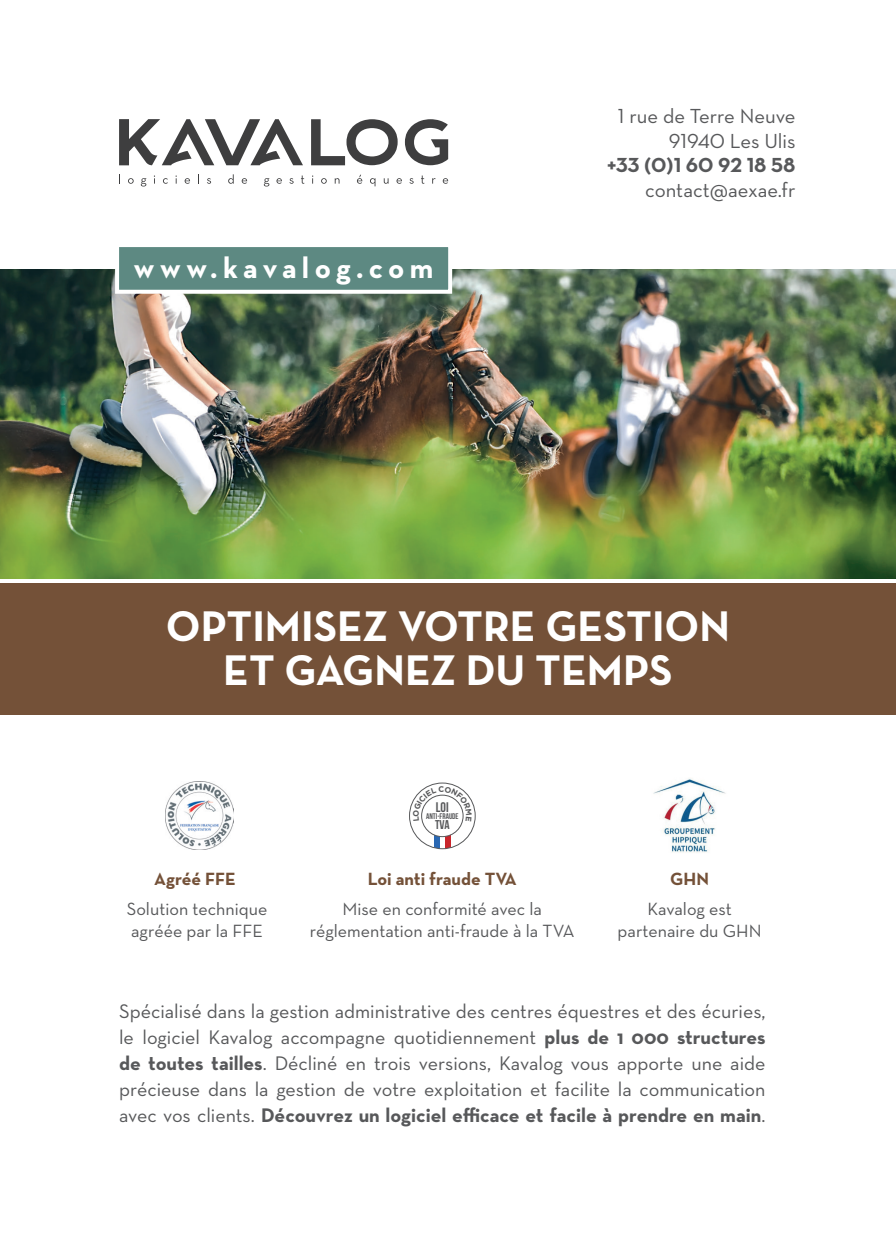
<style>
.page{position:relative;width:896px;height:1248px;background:#fff}
.page>*{position:absolute;margin:0;border:0;box-sizing:border-box;transform-origin:0 0}
.t1{font:700 43.6px/44px "Neutra Text";color:#fff;text-align:center}
.t2{font:700 30px "Neutra Text";letter-spacing:.18em;color:#fff}
.t3{font:20.6px/24.8px "Neutra Text";color:#57585a;text-align:right}
.t4{font:20.6px "Neutra Text Bold Fractions";color:#57585a}
.t5{font:20px/26px "Neutra Text";color:#57585a;text-align:justify}
.t6{font:18px/21.6px "Neutra Text";color:#57585a;text-align:center}
.t7{font:700 18px "Neutra Text";color:#745138}
.t8{font:700 13.8px "Bebas Neue";color:#57585a}
.t9{font:700 12.8px "Bebas Neue";color:#57585a}
.t10{font:700 8.2px "Bebas Neue";color:#57585a}
.s1{font-family:"Neutra Text Book Fractions"}
.s2{font-family:"Neutra Text";font-weight:700}
.s3{font-weight:700}
</style>
<div class="page">
<img style="left:0;top:269px;width:896px;height:309px">
<div style="left:0;top:583px;width:896px;height:131px;background:#745138"></div>
<img style="left:166px;top:781px;width:68px;height:68px">
<div style="left:434px;top:834px;width:6px;height:14px;background:#2a68b3"></div>
<div style="left:446px;top:834px;width:5px;height:14px;background:#c9262c"></div>
<div style="left:409px;top:782px;width:66px;height:67px;border:1px solid #57585a;border-radius:50%"></div>
<div style="left:421px;top:794px;width:42px;height:43px;border:1px solid #57585a;border-radius:50%"></div>
<img style="left:653px;top:779px;width:73px;height:74px">
<svg style="left:311px;top:119px;width:87px;height:46px"></svg>
<svg style="left:405px;top:119px;width:43px;height:46px"></svg>
<svg style="left:128px;top:178px;width:6px;height:6px"></svg>
<svg style="left:141px;top:178px;width:5px;height:8px"></svg>
<svg style="left:163px;top:178px;width:5px;height:6px"></svg>
<svg style="left:175px;top:175px;width:2px;height:9px"></svg>
<svg style="left:185px;top:178px;width:5px;height:6px"></svg>
<svg style="left:207px;top:178px;width:4px;height:6px"></svg>
<svg style="left:228px;top:174px;width:6px;height:10px"></svg>
<svg style="left:242px;top:178px;width:5px;height:6px"></svg>
<svg style="left:264px;top:178px;width:5px;height:8px"></svg>
<svg style="left:276px;top:178px;width:6px;height:6px"></svg>
<svg style="left:289px;top:178px;width:5px;height:6px"></svg>
<svg style="left:301px;top:175px;width:3px;height:9px"></svg>
<svg style="left:321px;top:178px;width:6px;height:6px"></svg>
<svg style="left:335px;top:178px;width:4px;height:6px"></svg>
<svg style="left:357px;top:175px;width:5px;height:9px"></svg>
<svg style="left:370px;top:178px;width:5px;height:8px"></svg>
<svg style="left:384px;top:178px;width:4px;height:6px"></svg>
<svg style="left:396px;top:178px;width:6px;height:6px"></svg>
<svg style="left:409px;top:178px;width:5px;height:6px"></svg>
<svg style="left:421px;top:175px;width:3px;height:9px"></svg>
<svg style="left:432px;top:178px;width:3px;height:6px"></svg>
<svg style="left:443px;top:178px;width:5px;height:6px"></svg>
<svg style="left:119px;top:119px;width:184px;height:46px"></svg>
<svg style="left:113px;top:247px;width:341px;height:49px;background:#6f948d"></svg>
<svg style="left:413px;top:786px;width:59px;height:35px"></svg>
<h2 class="t2" style="left:134px;top:248px;width:301px">www.kavalog.com</h2>
<p class="t3" style="left:618px;top:103px;width:179px"><span class="s1">1</span> rue de Terre Neuve<br><span class="s1">91940</span> Les Ulis</p>
<p class="t4" style="left:607px;top:156px;width:190px">+33 <span class="s2">(</span>0<span class="s2">)</span>1 60 92 18 58</p>
<p class="t3" style="left:645px;top:177px;width:152px">contact@aexae.fr</p>
<h1 class="t1" style="left:166px;top:603px;width:565px">OPTIMISEZ VOTRE GESTION<br>ET GAGNEZ DU TEMPS</h1>
<p class="t8" style="left:436px;top:799px;width:14px">LOI</p>
<p class="t10" style="left:426px;top:811px;width:34px">ANTI-FRAUDE</p>
<p class="t9" style="left:435px;top:818px;width:16px">TVA</p>
<p class="t7" style="left:154px;top:867px;width:83px">Agréé FFE</p>
<p class="t7" style="left:368px;top:868px;width:151px">Loi anti fraude TVA</p>
<p class="t7" style="left:670px;top:867px;width:40px">GHN</p>
<p class="t6" style="left:127px;top:897px;width:142px;text-align:left">Solution technique agréée par la FFE</p>
<p class="t6" style="left:310px;top:897px;width:266px">Mise en conformité avec la réglementation anti-fraude à la TVA</p>
<p class="t6" style="left:617px;top:897px;width:145px">Kavalog est partenaire du GHN</p>
<p class="t5" style="left:119px;top:997px;width:648px">Spécialisé dans la gestion administrative des centres équestres et des écuries, le logiciel Kavalog accompagne quotidiennement <span class="s3">plus de 1 000 structures de toutes tailles</span>. Décliné en trois versions, Kavalog vous apporte une aide précieuse dans la gestion de votre exploitation et facilite la communication avec vos clients. <span class="s3">Découvrez un logiciel efficace et facile à prendre en main</span>.</p>
</div>
